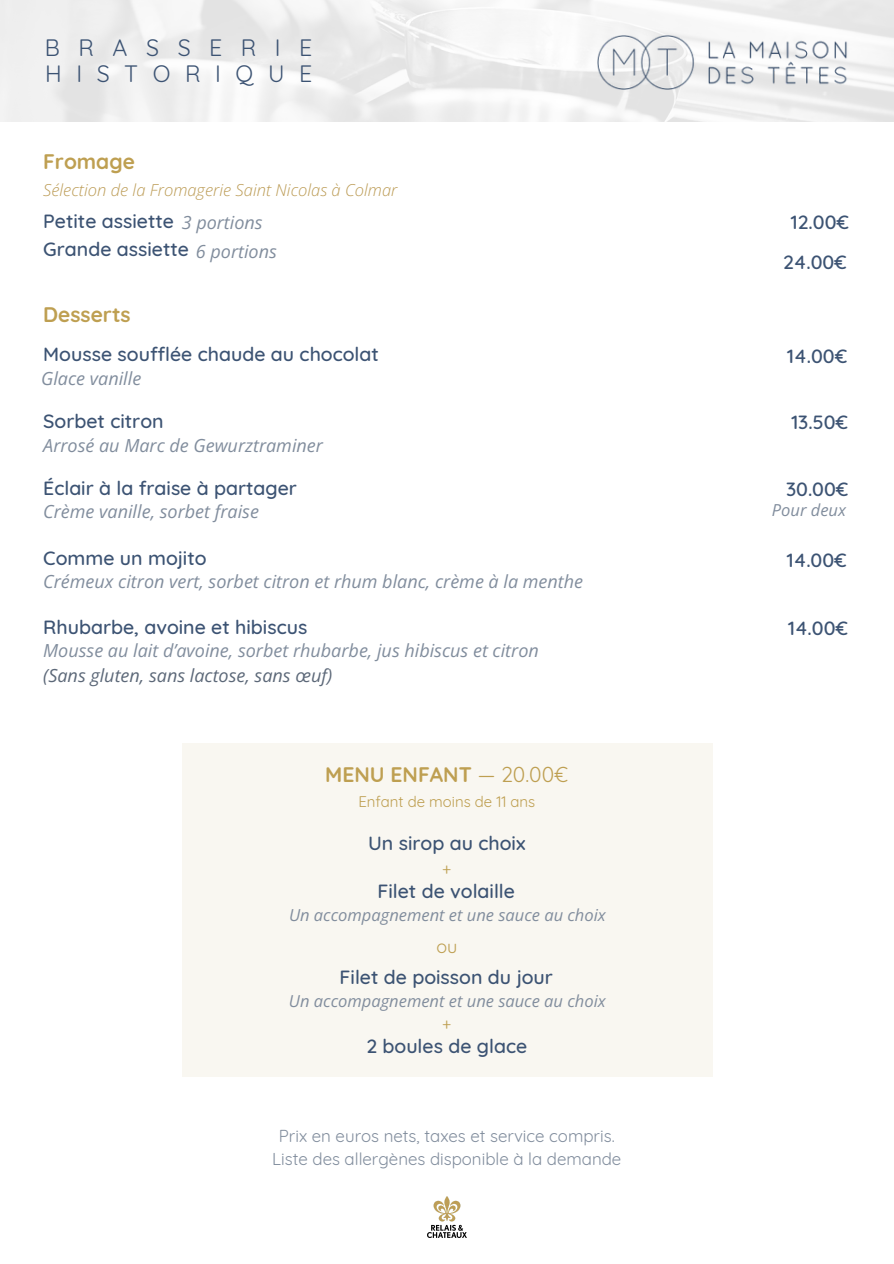
<style>
.page{position:relative;width:894px;height:1264px;background:#fff}
.page>*{position:absolute;margin:0;border:0;box-sizing:border-box;transform-origin:0 0}
.t1{font:23.1px "Quicksand";letter-spacing:.63em;color:#3c5373}
.t2{font:23.1px "Quicksand";letter-spacing:.8em;color:#3c5373}
.t3{font:700 21px "Quicksand";color:#be9f51}
.t4{font:500 19.5px "Quicksand";color:#3c5373}
.t5{font:italic 18px/24.8px "Open Sans";color:#818d9d}
.t6{font:18px "Quicksand";color:#be9f51}
.t7{font:16.95px/23.1px "Quicksand";color:#818d9d;text-align:center}
.t8{font:italic 16.5px "Open Sans";color:#818d9d}
.t9{font:italic 300 16.5px "Open Sans";color:#bc9c56}
.t10{font:16.5px "Quicksand";color:#be9f51}
.t11{font:15px "Quicksand";color:#be9f51}
.s1{font-family:"Open Sans";font-weight:400;font-style:italic;font-size:18px;color:#818d9d}
.s2{color:#5c6878}
.s3{font-weight:400}
</style>
<div class="page">
<div style="left:181px;top:743px;width:530px;height:334px;background:#f9f7f1"></div>
<img style="left:597px;top:36px;width:251px;height:54px">
<img style="left:427px;top:1196px;width:39px;height:41px">
<h3 class="t2" style="left:45px;top:33px;width:269px">BRASSERIE</h3>
<h4 class="t1" style="left:45px;top:59px;width:268px">HISTORIQUE</h4>
<h3 class="t3" style="left:43px;top:148px;width:93px">Fromage</h3>
<h4 class="t9" style="left:43px;top:178px;width:356px">Sélection de la Fromagerie Saint Nicolas à Colmar</h4>
<h3 class="t4" style="left:43px;top:208px;width:221px">Petite assiette <span class="s1">3 portions</span></h3>
<h3 class="t4" style="left:43px;top:237px;width:235px">Grande assiette <span class="s1">6 portions</span></h3>
<p class="t3" style="left:43px;top:301px;width:89px">Desserts</p>
<h1 class="t4" style="left:43px;top:342px;width:337px">Mousse soufflée chaude au chocolat</h1>
<h2 class="t5" style="left:41px;top:365px;width:102px">Glace vanille</h2>
<h5 class="t4" style="left:43px;top:409px;width:122px">Sorbet citron</h5>
<h3 class="t5" style="left:43px;top:432px;width:281px">Arrosé au Marc de Gewurztraminer</h3>
<h4 class="t4" style="left:43px;top:475px;width:255px">Éclair à la fraise à partager</h4>
<h3 class="t5" style="left:43px;top:499px;width:217px">Crème vanille, sorbet fraise</h3>
<h4 class="t4" style="left:43px;top:545px;width:165px">Comme un mojito</h4>
<h3 class="t5" style="left:43px;top:569px;width:541px">Crémeux citron vert, sorbet citron et rhum blanc, crème à la menthe</h3>
<h3 class="t4" style="left:43px;top:614px;width:265px">Rhubarbe, avoine et hibiscus</h3>
<h2 class="t5" style="left:43px;top:638px;width:497px">Mousse au lait d’avoine, sorbet rhubarbe, jus hibiscus et citron <span class="s2">(Sans gluten, sans lactose, sans œuf)</span></h2>
<h1 class="t3" style="left:325px;top:761px;width:244px">MENU ENFANT <span class="s3">— 20.00€</span></h1>
<p class="t11" style="left:358px;top:791px;width:178px">Enfant de moins de 11 ans</p>
<h5 class="t4" style="left:368px;top:830px;width:159px">Un sirop au choix</h5>
<p class="t10" style="left:442px;top:857px;width:11px">+</p>
<h3 class="t4" style="left:377px;top:878px;width:139px">Filet de volaille</h3>
<p class="t8" style="left:289px;top:903px;width:318px">Un accompagnement et une sauce au choix</p>
<h4 class="t6" style="left:436px;top:934px;width:22px">ou</h4>
<h3 class="t4" style="left:339px;top:964px;width:215px">Filet de poisson du jour</h3>
<h5 class="t8" style="left:289px;top:989px;width:318px">Un accompagnement et une sauce au choix</h5>
<h3 class="t10" style="left:442px;top:1012px;width:11px">+</h3>
<h3 class="t4" style="left:366px;top:1033px;width:162px">2 boules de glace</h3>
<p class="t7" style="left:272px;top:1124px;width:350px">Prix en euros nets, taxes et service compris.<br>Liste des allergènes disponible à la demande</p>
<h3 class="t4" style="left:790px;top:209px;width:60px">12.00€</h3>
<h3 class="t4" style="left:782px;top:249px;width:65px">24.00€</h3>
<h4 class="t4" style="left:787px;top:343px;width:61px">14.00€</h4>
<h3 class="t4" style="left:791px;top:410px;width:58px">13.50€</h3>
<h3 class="t4" style="left:785px;top:477px;width:64px">30.00€</h3>
<h3 class="t8" style="left:771px;top:498px;width:76px">Pour deux</h3>
<h3 class="t4" style="left:786px;top:547px;width:61px">14.00€</h3>
<h5 class="t4" style="left:788px;top:616px;width:61px">14.00€</h5>
</div>
